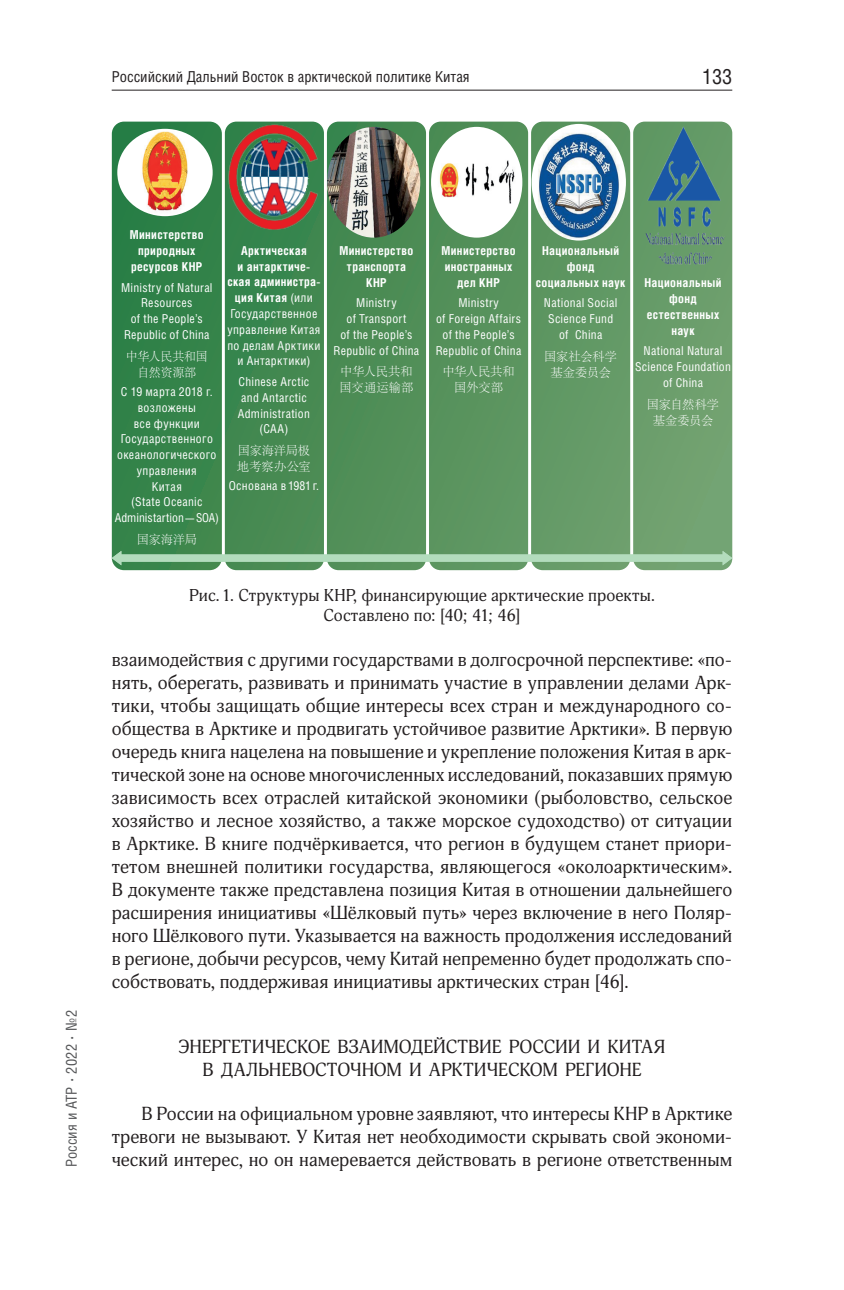
<style>
.page{position:relative;width:844px;height:1290px;background:#fff}
.page>*{position:absolute;margin:0;border:0;box-sizing:border-box;transform-origin:0 0}
.t1{font:21px "Helios Cond C";color:#231f20}
.t2{font:18.55px/22.9px "Adonis C";letter-spacing:.005em;color:#231f20;text-align:justify}
.t3{font:16.8px/20.5px "Adonis C";letter-spacing:.01em;color:#231f20;text-align:center}
.t4{font:15.05px "Helios Cond C";color:#231f20}
.t5{font:15.05px "Helios Cond C";letter-spacing:.005em;color:#57585a}
.t6{font:12.25px/15.8px "Helios Cond C";letter-spacing:.025em;color:#fff;text-align:center}
.t7{font:700 12.25px/15.8px "Helios Cond C";letter-spacing:.03em;color:#fff;text-align:center}
.t8{font:300 12.25px/15.8px "Adobe Song Std";letter-spacing:-.015em;color:#fff;text-align:center}
.s1{font-family:"Cambria";font-size:15.58px}
.s2{font-weight:700}
</style>
<div class="page">
<hr style="left:112px;top:90px;width:620px;height:1px;background:#231f20">
<svg style="left:112px;top:122px;width:110px;height:448px;background:#338249"></svg>
<svg style="left:225px;top:124px;width:99px;height:446px;background:#418850"></svg>
<svg style="left:327px;top:122px;width:99px;height:448px;background:#4e8d56"></svg>
<svg style="left:429px;top:122px;width:99px;height:448px;background:#59935e"></svg>
<svg style="left:531px;top:122px;width:99px;height:448px;background:#639966"></svg>
<svg style="left:633px;top:123px;width:99px;height:447px;background:#6e9f6e"></svg>
<img style="left:117px;top:129px;width:96px;height:87px">
<img style="left:224px;top:122px;width:96px;height:110px">
<img style="left:327px;top:127px;width:93px;height:111px">
<img style="left:431px;top:127px;width:91px;height:111px">
<img style="left:531px;top:124px;width:94px;height:117px">
<img style="left:639px;top:122px;width:93px;height:149px">
<svg style="left:112px;top:551px;width:620px;height:14px;background:#8dbd95"></svg>
<p class="t4" style="left:112px;top:68px;width:359px">Российский Дальний Восток в арктической политике Китая</p>
<p class="t1" style="left:701px;top:64px;width:32px">133</p>
<p class="t5" style="left:62px;top:1167px;width:159px;rotate:-90deg">Россия и АТР <span class="s1">·</span> 2022 <span class="s1">·</span> №2</p>
<p class="t7" style="left:130px;top:227px;width:75px">Министерство природных ресурсов КНР</p>
<p class="t6" style="left:121px;top:279px;width:93px">Ministry of Natural<br>Resources<br>of the People’s<br>Republic of China</p>
<p class="t8" style="left:126px;top:349px;width:83px">中华人民共和国自然资源部</p>
<p class="t6" style="left:115px;top:384px;width:106px">С 19 марта 2018 г. возложены<br>все функции<br>Государственного океанологического управления<br>Китая<br>(State Oceanic<br>Administartion— SOA)</p>
<p class="t8" style="left:137px;top:532px;width:62px">国家海洋局</p>
<p class="t6" style="left:227px;top:242px;width:95px"><span class="s2">Арктическая<br>и антарктиче&shy;ская администра&shy;ция Китая</span> (или<br>Государственное управление Китая по делам Арктики и Антарктики)</p>
<p class="t6" style="left:238px;top:373px;width:74px">Chinese Arctic and Antarctic<br>Administration (CAA)</p>
<p class="t8" style="left:237px;top:443px;width:75px;text-align:left">国家海洋局极地考察办公室</p>
<p class="t6" style="left:229px;top:478px;width:92px">Основана в 1981 г.</p>
<p class="t7" style="left:339px;top:242px;width:75px">Министерство транспорта<br>КНР</p>
<p class="t6" style="left:333px;top:295px;width:87px">Ministry<br>of Transport<br>of the People’s<br>Republic of China</p>
<p class="t8" style="left:339px;top:365px;width:75px;text-align:left">中华人民共和国交通运输部</p>
<p class="t7" style="left:441px;top:242px;width:75px">Министерство иностранных дел КНР</p>
<p class="t6" style="left:435px;top:295px;width:87px">Ministry<br>of Foreign Affairs of the People’s<br>Republic of China</p>
<p class="t8" style="left:442px;top:365px;width:74px">中华人民共和国外交部</p>
<p class="t7" style="left:536px;top:242px;width:91px">Национальный фонд социальных наук</p>
<p class="t6" style="left:544px;top:295px;width:75px">National Social<br>Science Fund of China</p>
<p class="t8" style="left:544px;top:349px;width:74px">国家社会科学基金委员会</p>
<p class="t7" style="left:644px;top:275px;width:78px">Национальный фонд естественных наук</p>
<p class="t6" style="left:635px;top:343px;width:97px">National Natural<br>Science Foundation of China</p>
<p class="t8" style="left:646px;top:397px;width:74px">国家自然科学基金委员会</p>
<p class="t3" style="left:189px;top:585px;width:467px">Рис.1. Структуры КНР, финансирующие арктические проекты.<br>Составлено по: [40; 41; 46]</p>
<p class="t2" style="left:112px;top:648px;width:622px">взаимодействия с другими государствами в долгосрочной перспективе: «по&shy;нять, оберегать, развивать и принимать участие в управлении делами Арк&shy;тики, чтобы защищать общие интересы всех стран и международного со&shy;общества в Арктике и продвигать устойчивое развитие Арктики». В первую очередь книга нацелена на повышение и укрепление положения Китая в арк&shy;тической зоне на основе многочисленных исследований, показавших прямую зависимость всех отраслей китайской экономики (рыболовство, сельское хозяйство и лесное хозяйство, а также морское судоходство) от ситуации в Арктике. В книге подчёркивается, что регион в будущем станет приори&shy;тетом внешней политики государства, являющегося «околоарктическим».<br>В документе также представлена позиция Китая в отношении дальнейшего расширения инициативы «Шёлковый путь» через включение в него Поляр&shy;ного Шёлкового пути. Указывается на важность продолжения исследований в регионе, добычи ресурсов, чему Китай непременно будет продолжать спо&shy;собствовать, поддерживая инициативы арктических стран [46].</p>
<p class="t2" style="left:178px;top:1035px;width:488px;text-align:center">ЭНЕРГЕТИЧЕСКОЕ ВЗАИМОДЕЙСТВИЕ РОССИИ И КИТАЯ<br>В ДАЛЬНЕВОСТОЧНОМ И АРКТИЧЕСКОМ РЕГИОНЕ</p>
<p class="t2" style="left:112px;top:1102px;width:622px;text-indent:30px">В России на официальном уровне заявляют, что интересы КНР в Арктике тревоги не вызывают. У Китая нет необходимости скрывать свой экономи&shy;ческий интерес, но он намеревается действовать в регионе ответственным</p>
</div>
